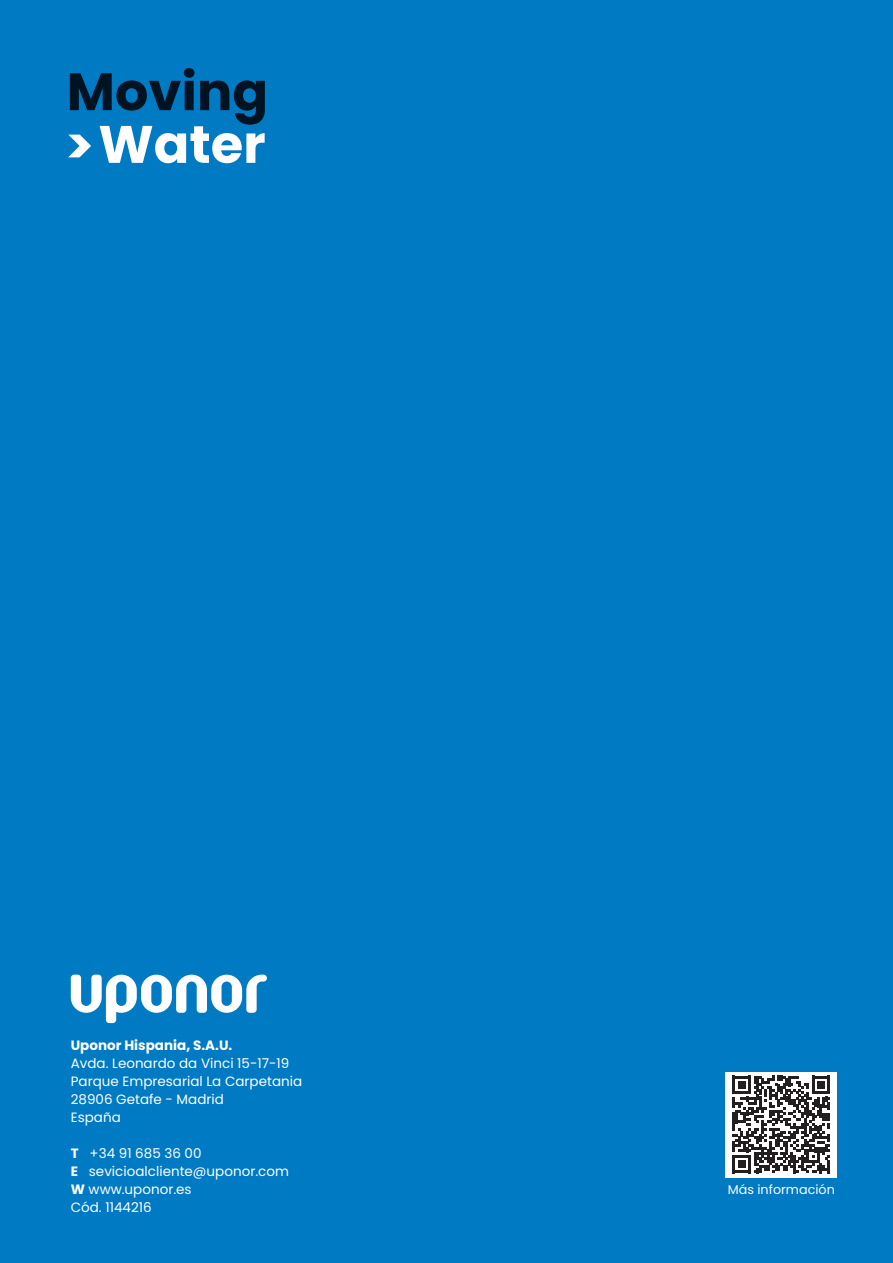
<style>
.page{position:relative;width:893px;height:1263px;background:#007ac2}
.page>*{position:absolute;margin:0;border:0;box-sizing:border-box;transform-origin:0 0}
.t1{font:13.5px/18px "Poppins";color:#fff}
.t2{font:700 13.5px "Poppins";color:#fff}
.t3{font:12.75px "Poppins";color:#fff}
.s1{font-weight:700}
</style>
<div class="page">
<svg style="left:68px;top:68px;width:197px;height:95px"></svg>
<svg style="left:71px;top:975px;width:196px;height:48px"></svg>
<div style="left:725px;top:1072px;width:112px;height:105px;background:#fff"></div>
<svg style="left:733px;top:1076px;width:97px;height:97px"></svg>
<p class="t2" style="left:71px;top:1037px;width:163px">Uponor Hispania, S.A.U.</p>
<p class="t1" style="left:71px;top:1054px;width:233px">Avda. Leonardo da Vinci 15-17-19<br>Parque Empresarial La Carpetania<br>28906 Getafe - Madrid<br>España</p>
<p class="t1" style="left:71px;top:1144px;width:220px"><span class="s1">T</span> +34 91 685 36 00<br><span class="s1">E</span> sevicioalcliente@uponor.com<br><span class="s1">W</span> www.uponor.es<br>Cód. 1144216</p>
<p class="t3" style="left:728px;top:1182px;width:109px">Más información</p>
</div>
